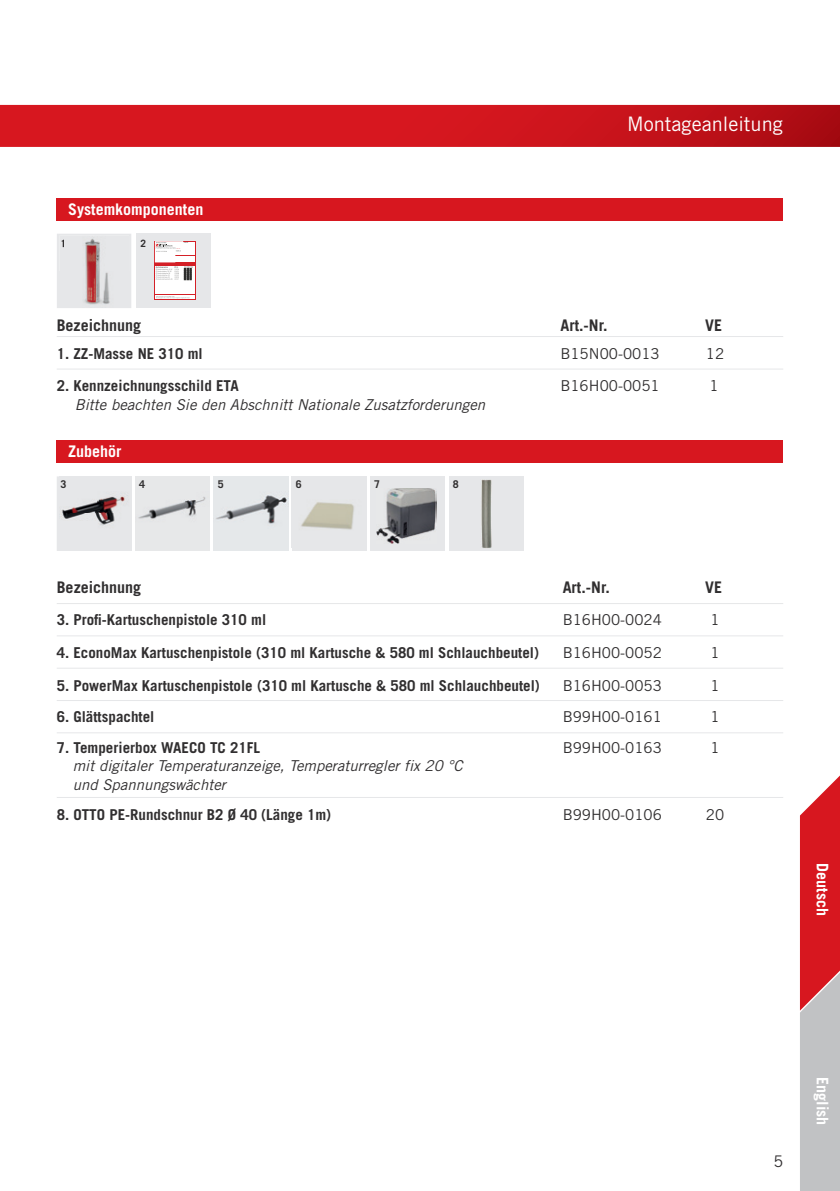
<style>
.page{position:relative;width:840px;height:1191px;background:#fff}
.page>*{position:absolute;margin:0;border:0;box-sizing:border-box;transform-origin:0 0}
.t1{font:20px "Trade Gothic LT Std";color:#fff}
.t2{font:700 16px "Trade Gothic LT Std";color:#312f30}
.t3{font:700 16px "Trade Gothic LT Std";color:#fff}
.t4{font:16px "Trade Gothic LT Std";color:#312f30}
.t5{font:700 15px "Trade Gothic LT Std";color:#312f30}
.t6{font:italic 15px/18.6px "Trade Gothic LT Std";color:#312f30}
.t7{font:15px/31.6px "Trade Gothic LT Std";color:#312f30}
.t8{font:700 10.6px "Trade Gothic LT Std";color:#312f30}
.t9{font:700 10px "Trade Gothic LT Std";color:#312f30}
.s1{font-weight:700;font-style:normal}
</style>
<div class="page">
<svg style="left:0;top:104px;width:839px;height:43px;background:#ce1a21"></svg>
<div style="left:57px;top:198px;width:725px;height:22px;background:#d7171f"></div>
<div style="left:57px;top:440px;width:725px;height:22px;background:#d7171f"></div>
<hr style="left:57px;top:369px;width:725px;height:1px;background:#e6e7e9">
<hr style="left:57px;top:336px;width:725px;height:1px;background:#e6e7e9">
<hr style="left:57px;top:635px;width:725px;height:1px;background:#e6e7e9">
<hr style="left:57px;top:732px;width:725px;height:1px;background:#e6e7e9">
<hr style="left:57px;top:603px;width:725px;height:1px;background:#e6e7e9">
<hr style="left:57px;top:700px;width:725px;height:1px;background:#e6e7e9">
<hr style="left:57px;top:797px;width:725px;height:1px;background:#e6e7e9">
<hr style="left:57px;top:668px;width:725px;height:1px;background:#e6e7e9">
<hr style="left:292px;top:547px;width:74px;height:4px;background:#e6e7e9">
<hr style="left:57px;top:476px;width:3px;height:75px;background:#e6e7e9">
<img style="left:60px;top:476px;width:71px;height:75px">
<img style="left:214px;top:476px;width:74px;height:75px">
<div style="left:135px;top:476px;width:75px;height:75px;background:#e6e7e9"></div>
<img style="left:138px;top:497px;width:68px;height:22px">
<img style="left:291px;top:476px;width:76px;height:71px">
<img style="left:292px;top:476px;width:74px;height:71px">
<div style="left:370px;top:476px;width:74px;height:75px;background:#e6e7e9"></div>
<img style="left:376px;top:488px;width:60px;height:55px">
<div style="left:448px;top:476px;width:75px;height:75px;background:#e6e7e9"></div>
<img style="left:481px;top:480px;width:10px;height:68px">
<svg style="left:57px;top:234px;width:74px;height:74px;background:#dbd0d2"></svg>
<div style="left:136px;top:234px;width:74px;height:74px;background:#e6e7e9"></div>
<svg style="left:154px;top:241px;width:41px;height:59px"></svg>
<div style="left:183px;top:242px;width:12px;height:7px;background:#fff"></div>
<div style="left:176px;top:250px;width:19px;height:5px;background:#fff"></div>
<div style="left:176px;top:256px;width:19px;height:6px;background:#fff"></div>
<div style="left:155px;top:250px;width:20px;height:12px;background:#fff"></div>
<hr style="left:155px;top:295px;width:40px;height:4px;background:#fff">
<svg style="left:156px;top:296px;width:33px;height:2px"></svg>
<div style="left:155px;top:266px;width:40px;height:28px;background:#fff"></div>
<svg style="left:155px;top:242px;width:33px;height:10px"></svg>
<svg style="left:156px;top:266px;width:37px;height:14px"></svg>
<svg style="left:800px;top:776px;width:39px;height:415px;background:#ce7579"></svg>
<p class="t3" style="left:68px;top:199px;width:137px">Systemkomponenten</p>
<p class="t9" style="left:140px;top:237px;width:7px">2</p>
<p class="t2" style="left:57px;top:315px;width:86px">Bezeichnung</p>
<p class="t5" style="left:57px;top:344px;width:147px">1. ZZ-Masse NE 310 ml</p>
<p class="t6" style="left:75px;top:377px;width:411px;text-indent:-18px"><span class="s1">2. Kennzeichnungsschild ETA<br></span>Bitte beachten Sie den Abschnitt Nationale Zusatzforderungen</p>
<p class="t3" style="left:68px;top:441px;width:55px">Zubehör</p>
<p class="t8" style="left:60px;top:477px;width:7px">3</p>
<p class="t8" style="left:139px;top:477px;width:7px">4</p>
<p class="t8" style="left:218px;top:477px;width:7px">5</p>
<p class="t8" style="left:296px;top:477px;width:7px">6</p>
<p class="t8" style="left:374px;top:477px;width:7px">7</p>
<p class="t8" style="left:452px;top:477px;width:7px">8</p>
<p class="t1" style="left:626px;top:112px;width:157px">Montageanleitung</p>
<p class="t2" style="left:560px;top:315px;width:49px">Art.-Nr.</p>
<p class="t2" style="left:704px;top:315px;width:18px">VE</p>
<p class="t7" style="left:560px;top:338px;width:101px">B15N00-0013</p>
<p class="t7" style="left:705px;top:338px;width:20px">12</p>
<p class="t7" style="left:560px;top:370px;width:101px">B16H00-0051</p>
<p class="t7" style="left:709px;top:370px;width:11px">1</p>
<p class="t2" style="left:57px;top:577px;width:86px">Bezeichnung</p>
<p class="t5" style="left:57px;top:610px;width:211px">3. Profi-Kartuschenpistole 310 ml</p>
<p class="t2" style="left:562px;top:577px;width:49px">Art.-Nr.</p>
<p class="t7" style="left:562px;top:603px;width:101px">B16H00-0024</p>
<p class="t2" style="left:704px;top:577px;width:18px">VE</p>
<p class="t7" style="left:710px;top:603px;width:11px">1</p>
<p class="t5" style="left:57px;top:643px;width:483px">4. EconoMax Kartuschenpistole (310 ml Kartusche &amp; 580 ml Schlauchbeutel)</p>
<p class="t7" style="left:562px;top:636px;width:101px">B16H00-0052</p>
<p class="t7" style="left:710px;top:636px;width:11px">1</p>
<p class="t5" style="left:57px;top:676px;width:484px">5. PowerMax Kartuschenpistole (310 ml Kartusche &amp; 580 ml Schlauchbeutel)</p>
<p class="t5" style="left:57px;top:708px;width:99px">6. Glättspachtel</p>
<p class="t7" style="left:562px;top:669px;width:101px">B16H00-0053<br>B99H00-0161</p>
<p class="t7" style="left:710px;top:669px;width:11px">1<br>1</p>
<p class="t6" style="left:73px;top:738px;width:391px;text-indent:-16px"><span class="s1">7. Temperierbox WAECO TC 21FL<br></span>mit digitaler Temperaturanzeige, Temperaturregler fix 20 °C und Spannungswächter</p>
<p class="t7" style="left:562px;top:731px;width:101px">B99H00-0163</p>
<p class="t7" style="left:710px;top:731px;width:11px">1</p>
<p class="t5" style="left:57px;top:806px;width:276px">8. OTTO PE-Rundschnur B2 Ø 40 (Länge 1m)</p>
<p class="t7" style="left:562px;top:799px;width:101px">B99H00-0106</p>
<p class="t7" style="left:705px;top:799px;width:20px">20</p>
<p class="t3" style="left:831px;top:863px;width:54px;rotate:90deg">Deutsch</p>
<p class="t4" style="left:773px;top:1151px;width:11px">5</p>
<p class="t3" style="left:832px;top:1076px;width:50px;rotate:90deg">English</p>
</div>
